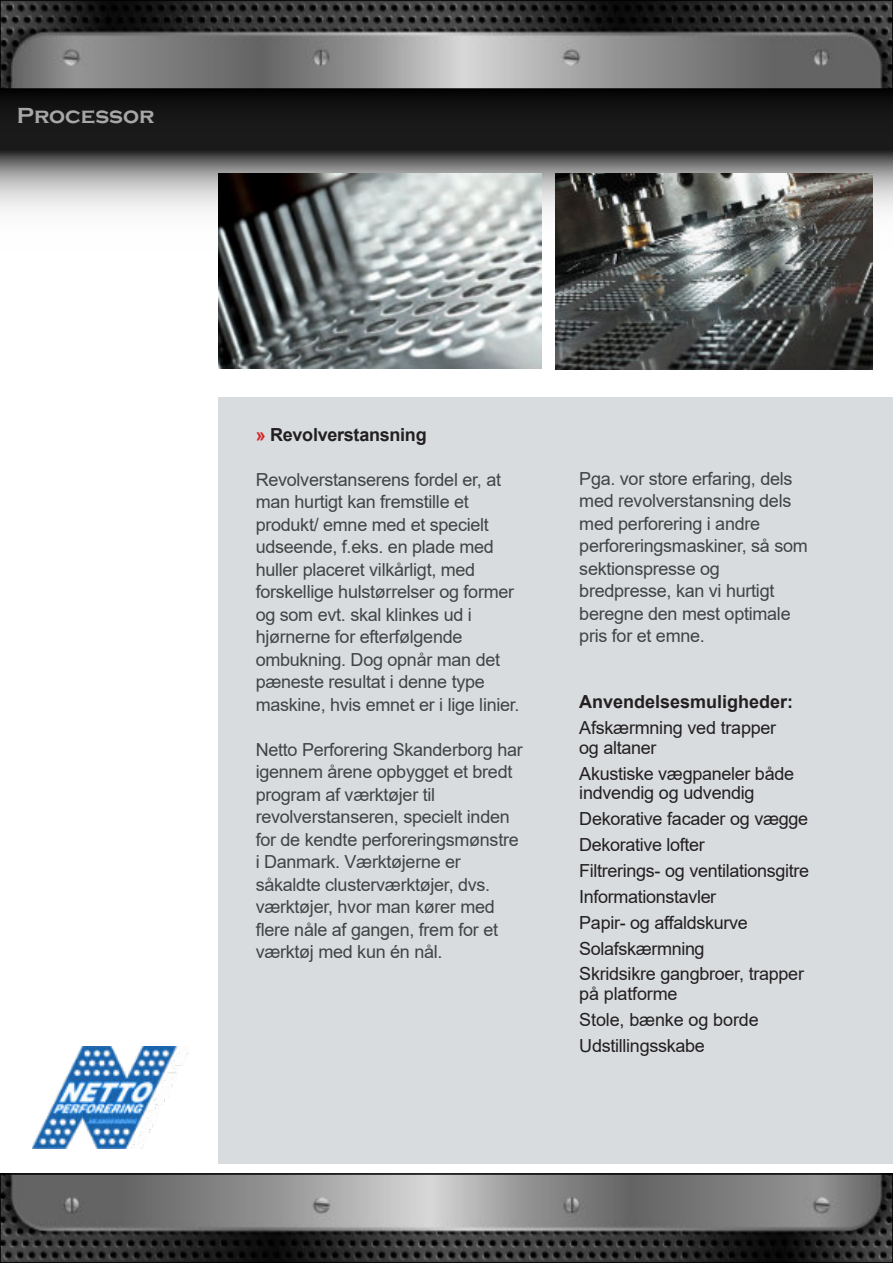
<style>
.page{position:relative;width:893px;height:1263px;background:#fff}
.page>*{position:absolute;margin:0;border:0;box-sizing:border-box;transform-origin:0 0}
.t1{font:700 22.5px "Copperplate Gothic";color:rgb(255 255 255/.62)}
.t2{font:18px/22.5px "Arial";letter-spacing:-.015em;color:rgb(0 0 0/.7)}
.t3{font:18px/25.8px "Arial";letter-spacing:-.015em;color:#231f20}
.t4{font:700 18px "Arial";color:#231f20}
.s1{color:#d22329}
</style>
<div class="page">
<div style="left:218px;top:397px;width:675px;height:767px;background:#d8dcde"></div>
<img style="left:3px;top:1176px;width:887px;height:84px">
<div style="left:0;top:1173px;width:893px;height:90px;border:2px solid #000"></div>
<img style="left:0;top:3px;width:893px;height:248px">
<div style="left:0;top:0;width:893px;height:90px;border:2px solid #000"></div>
<img style="left:218px;top:173px;width:323px;height:196px">
<img style="left:32px;top:1046px;width:157px;height:102px">
<img style="left:556px;top:173px;width:316px;height:197px">
<p class="t1" style="left:17px;top:102px;width:139px">Processor</p>
<p class="t4" style="left:256px;top:428px;width:172px"><span class="s1">»</span> Revolverstansning</p>
<p class="t2" style="left:256px;top:470px;width:265px">Revolverstanserens fordel er, at man hurtigt kan fremstille et produkt/ emne med et specielt udseende, f.eks. en plade med huller placeret vilkårligt, med forskellige hulstørrelser og former og som evt. skal klinkes ud i hjørnerne for efterfølgende ombukning. Dog opnår man det pæneste resultat i denne type maskine, hvis emnet er i lige linier.</p>
<p class="t2" style="left:256px;top:740px;width:269px">Netto Perforering Skanderborg har igennem årene opbygget et bredt program af værktøjer til revolverstanseren, specielt inden for de kendte perforeringsmønstre i Danmark. Værktøjerne er såkaldte clusterværktøjer, dvs. værktøjer, hvor man kører med flere nåle af gangen, frem for et værktøj med kun én nål.</p>
<p class="t2" style="left:579px;top:469px;width:230px">Pga. vor store erfaring, dels med revolverstansning dels med perforering i andre perforeringsmaskiner, så som sektionspresse og bredpresse, kan vi hurtigt beregne den mest optimale pris for et emne.</p>
<p class="t4" style="left:579px;top:695px;width:215px">Anvendelsesmuligheder:</p>
<p class="t3" style="left:579px;top:720px;width:198px;line-height:19.5px">Afskærmning ved trapper og altaner</p>
<p class="t3" style="left:579px;top:765px;width:216px;line-height:19.5px">Akustiske vægpaneler både indvendig og udvendig</p>
<p class="t3" style="left:579px;top:807px;width:231px">Dekorative facader og vægge<br>Dekorative lofter<br>Filtrerings- og ventilationsgitre<br>Informationstavler<br>Papir- og affaldskurve<br>Solafskærmning<br>Skridsikre gangbroer, trapper</p>
<p class="t3" style="left:579px;top:982px;width:181px">på platforme<br>Stole, bænke og borde<br>Udstillingsskabe</p>
</div>
